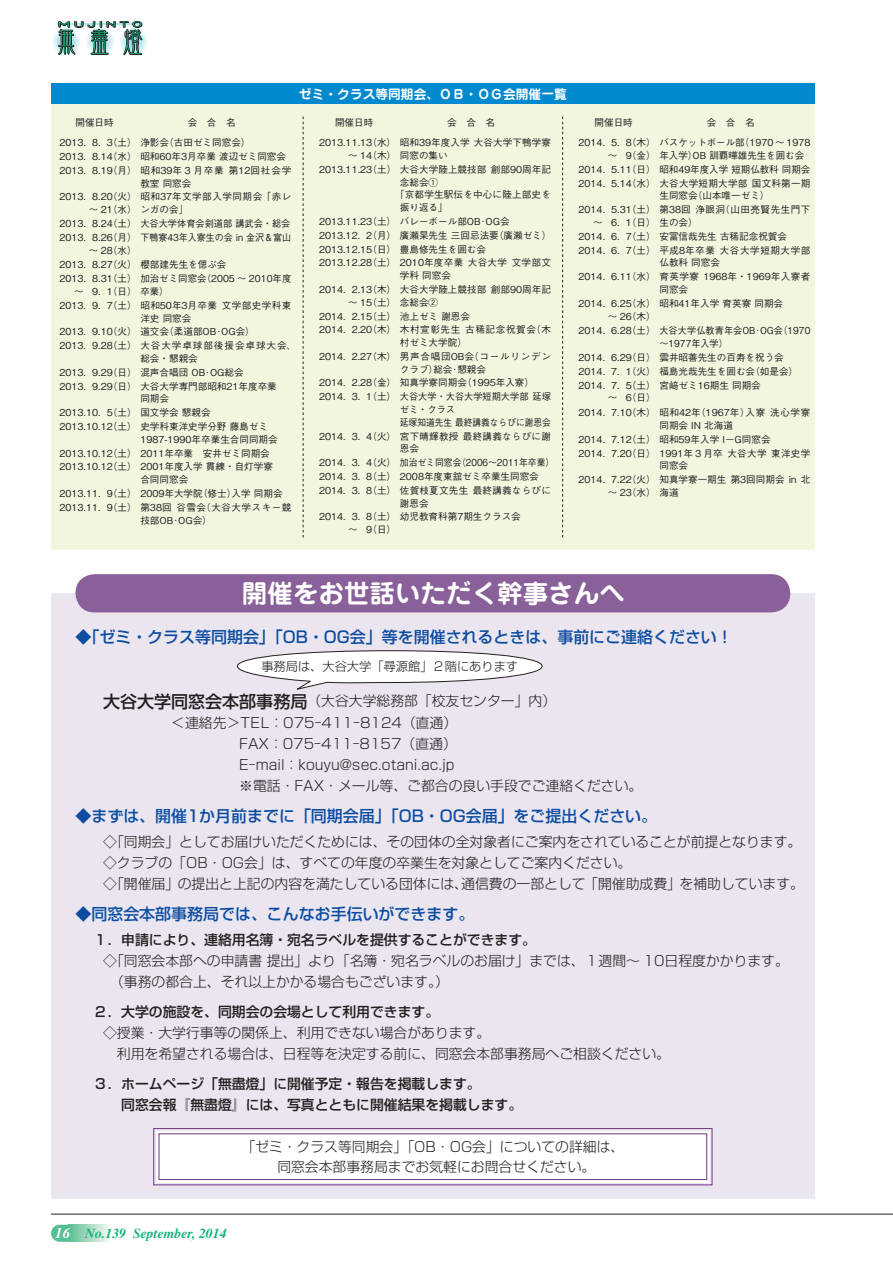
<style>
.page{position:relative;width:893px;height:1263px;background:#fff}
.page>*{position:absolute;margin:0;border:0;box-sizing:border-box;transform-origin:0 0}
.t1{font:25.5px "Jun 501 Pro Bold 90 pv RKSJ H";color:#fff}
.t2{font:15.9px "Shin Go Pr 5 Medium 90 pv RKSJ H";color:#0d4da1}
.t3{font:13.8px/21.3px "Shin Go Pr 5 Light 90 pv RKSJ H";color:#231f20}
.t4{font:13.8px/21.3px "Shin Go Pr 5 Medium 90 pv RKSJ H";color:#231f20}
.t5{font:italic 700 13.8px "Times";color:#13b27b}
.t6{font:12.75px "Jun 501 Pro Bold 90 pv RKSJ H";color:#fff}
.t7{font:12.15px "Shin Go Pr 5 Light 90 pv RKSJ H";color:#231f20}
.t8{font:9.6px/13.8px "Gothic BBB Pr 5 Medium 90 pv RKSJ H";color:#231f20}
.t9{font:9.6px/13.8px "Gothic BBB Pr 5 Medium 90 pv RKSJ H";color:#231f20;scale:.95 1}
.t10{font:9.6px/13.8px "Gothic BBB Pr 5 Medium 90 pv RKSJ H";letter-spacing:.025em;color:#231f20}
.t11{font:9.6px/12.8px "Gothic BBB Pr 5 Medium 90 pv RKSJ H";color:#231f20;scale:.96 1}
.t12{font:9.6px "Gothic BBB Pr 5 Medium 90 pv RKSJ H";letter-spacing:.02em;color:#231f20}
.s1{font-family:"Shin Go Pr 5 Medium 90 pv RKSJ H";font-size:16.95px}
.s2{font-size:14.85px;color:#fff}
</style>
<div class="page">
<svg style="left:118px;top:26px;width:30px;height:30px"></svg>
<svg style="left:51px;top:26px;width:30px;height:30px"></svg>
<svg style="left:58px;top:21px;width:85px;height:35px"></svg>
<div style="left:68px;top:1225px;width:43px;height:17px;background:linear-gradient(to right,#59bc90,#fbfaf8)"></div>
<svg style="left:51px;top:1225px;width:17px;height:17px"></svg>
<hr style="left:51px;top:1214px;width:841px;height:1px;background:#231f20">
<div style="left:51px;top:83px;width:763px;height:21px;background:#0089cf"></div>
<div style="left:51px;top:593px;width:763px;height:606px;background:#eae5ef"></div>
<div style="left:75px;top:574px;width:715px;height:38px;background:#896099;border-radius:19px"></div>
<div style="left:51px;top:104px;width:763px;height:446px;background:#f1f6df"></div>
<svg style="left:303px;top:117px;width:1px;height:421px"></svg>
<svg style="left:562px;top:117px;width:1px;height:421px"></svg>
<svg style="left:153px;top:1128px;width:560px;height:58px;background:#f1edf3"></svg>
<svg style="left:237px;top:650px;width:306px;height:40px"></svg>
<p class="t8" style="left:60px;top:114px;width:192px;line-height:20.2px;text-indent:128px">会　合　名<br>2013. 8. 3（土）浄影会（古田ゼミ同窓会）</p>
<p class="t8" style="left:60px;top:151px;width:233px">2013. 8.14（水）昭和60年3月卒業 渡辺ゼミ同窓会<br>2013. 8.19（月）昭和39年３月卒業 第12回社会学</p>
<p class="t10" style="left:60px;top:177px;width:233px;text-indent:81px">教室 同窓会<br>2013. 8.20（火）昭和37年文学部入学同期会 「赤レ</p>
<p class="t8" style="left:60px;top:204px;width:233px;text-indent:29px">～ 21（水）ンガの会」<br>2013. 8.24（土）大谷大学体育会剣道部 講武会・総会<br>2013. 8.26（月）下鴨寮43年入寮生の会 in 金沢＆富山</p>
<p class="t8" style="left:60px;top:244px;width:168px;line-height:14.9px;text-indent:29px">～ 28（水）<br>2013. 8.27（火）櫻部建先生を偲ぶ会</p>
<p class="t8" style="left:74px;top:274px;width:219px;line-height:12.8px;text-indent:-15px">2013. 8.31（土）加治ゼミ同窓会（2005 ～ 2010年度～ 9. 1（日）卒業）</p>
<p class="t8" style="left:140px;top:300px;width:152px;line-height:12.8px;text-indent:-81px">2013. 9. 7（土）昭和50年3月卒業 文学部史学科東洋史 同窓会</p>
<p class="t8" style="left:60px;top:326px;width:238px">2013. 9.10（火）道交会（柔道部OB･OG会）<br>2013. 9.28（土）大谷大学卓球部後援会卓球大会、</p>
<p class="t8" style="left:60px;top:353px;width:219px;text-indent:81px">総会・懇親会<br>2013. 9.29（日）混声合唱団 OB･OG総会<br>2013. 9.29（日）大谷大学専門部昭和21年度卒業</p>
<p class="t8" style="left:60px;top:393px;width:210px;text-indent:81px">同期会<br>2013.10. 5（土）国文学会 懇親会<br>2013.10.12（土）史学科東洋史学分野 藤島ゼミ</p>
<p class="t8" style="left:60px;top:434px;width:220px;text-indent:81px">1987-1990年卒業生合同同期会<br>2013.10.12（土） 2011年卒業　安井ゼミ同期会<br>2013.10.12（土） 2001年度入学 貫練・自灯学寮</p>
<p class="t8" style="left:60px;top:474px;width:233px;text-indent:81px">合同同窓会<br>2013.11. 9（土） 2009年大学院（修士）入学 同期会<br>2013.11. 9（土）第38回 谷雪会（大谷大学スキー競</p>
<p class="t8" style="left:140px;top:514px;width:73px">技部OB･OG会）</p>
<p class="t8" style="left:75px;top:117px;width:40px">開催日時</p>
<h3 class="t6" style="left:299px;top:89px;width:269px">ゼミ・クラス等同期会、ＯＢ・ＯＧ会開催一覧</h3>
<p class="t8" style="left:319px;top:114px;width:233px;line-height:20.2px;text-indent:128px">会　合　名<br>2013.11.13（水）昭和39年度入学 大谷大学下鴨学寮</p>
<p class="t8" style="left:319px;top:150px;width:233px;text-indent:29px">～ 14（木）同窓の集い<br>2013.11.23（土）大谷大学陸上競技部 創部90周年記</p>
<p class="t8" style="left:400px;top:176px;width:40px">念総会①</p>
<p class="t12" style="left:395px;top:191px;width:157px">「京都学生駅伝を中心に陸上部史を</p>
<p class="t8" style="left:400px;top:202px;width:49px">振り返る」</p>
<p class="t8" style="left:319px;top:216px;width:234px">2013.11.23（土）バレーボール部OB･OG会<br>2013.12. 2（月）廣瀬杲先生 三回忌法要（廣瀬ゼミ）<br>2013.12.15（日）豊島修先生を囲む会<br>2013.12.28（土） 2010年度卒業 大谷大学 文学部文</p>
<p class="t8" style="left:319px;top:270px;width:233px;text-indent:81px">学科 同窓会<br>2014. 2.13（木）大谷大学陸上競技部 創部90周年記</p>
<p class="t8" style="left:319px;top:296px;width:233px;text-indent:29px">～ 15（土）念総会②<br>2014. 2.15（土）池上ゼミ 謝恩会<br>2014. 2.20（木）木村宣彰先生 古稀記念祝賀会（木</p>
<p class="t8" style="left:319px;top:337px;width:233px;text-align:center">村ゼミ大学院）<br>2014. 2.27（木）男声合唱団OB会（コールリンデン</p>
<p class="t8" style="left:319px;top:363px;width:233px;text-indent:81px">クラブ）総会･懇親会<br>2014. 2.28（金）知真学寮同期会（1995年入寮）<br>2014. 3. 1（土）大谷大学・大谷大学短期大学部 延塚</p>
<p class="t11" style="left:400px;top:404px;width:159px">ゼミ・クラス<br>延塚知道先生 最終講義ならびに謝恩会</p>
<p class="t10" style="left:400px;top:431px;width:152px;line-height:12.8px;text-indent:-81px">2014. 3. 4（火）宮下晴輝教授 最終講義ならびに謝恩会</p>
<p class="t8" style="left:319px;top:457px;width:237px">2014. 3. 4（火）加治ゼミ同窓会（2006～2011年卒業）<br>2014. 3. 8（土） 2008年度東舘ゼミ卒業生同窓会<br>2014. 3. 8（土）佐賀枝夏文先生 最終講義ならびに</p>
<p class="t8" style="left:319px;top:497px;width:203px;text-indent:81px">謝恩会<br>2014. 3. 8（土）幼児教育科第7期生クラス会</p>
<p class="t8" style="left:348px;top:524px;width:49px">～ 9（日）</p>
<p class="t8" style="left:335px;top:117px;width:40px">開催日時</p>
<p class="t8" style="left:578px;top:114px;width:233px;line-height:20.2px;text-indent:128px">会　合　名<br>2014. 5. 8（木）バスケットボール部（1970 ～ 1978</p>
<p class="t8" style="left:578px;top:150px;width:233px;text-indent:29px">～ 9（金）年入学）OB 訓覇曄雄先生を囲む会<br>2014. 5.11（日）昭和49年度入学 短期仏教科 同期会<br>2014. 5.14（水）大谷大学短期大学部 国文科第一期</p>
<p class="t8" style="left:578px;top:190px;width:233px;text-indent:81px">生同窓会（山本唯一ゼミ）<br>2014. 5.31（土）第38回 浄眼洞（山田亮賢先生門下</p>
<p class="t8" style="left:578px;top:217px;width:233px;text-indent:15px">～ 6. 1（日）生の会）<br>2014. 6. 7（土）安冨信哉先生 古稀記念祝賀会<br>2014. 6. 7（土）平成8年卒業 大谷大学短期大学部</p>
<p class="t8" style="left:578px;top:257px;width:233px;text-indent:81px">仏教科 同窓会<br>2014. 6.11（水）育英学寮 1968年・1969年入寮者</p>
<p class="t8" style="left:578px;top:284px;width:206px;text-indent:81px">同窓会<br>2014. 6.25（水）昭和41年入学 育英寮 同期会</p>
<p class="t8" style="left:578px;top:310px;width:233px;line-height:14.9px;text-indent:29px">～ 26（木）<br>2014. 6.28（土）大谷大学仏教青年会OB･OG会（1970</p>
<p class="t9" style="left:578px;top:338px;width:233px;text-indent:81px">～1977年入学）<br>2014. 6.29（日）雲井昭善先生の百寿を祝う会<br>2014. 7. 1（火）福島光哉先生を囲む会（如是会）<br>2014. 7. 5（土）宮﨑ゼミ16期生 同期会</p>
<p class="t8" style="left:578px;top:392px;width:233px;line-height:14.9px;text-indent:29px">～ 6（日）<br>2014. 7.10（木）昭和42年（1967年）入寮 洗心学寮</p>
<p class="t8" style="left:578px;top:420px;width:233px;text-indent:81px">同期会 IN 北海道<br>2014. 7.12（土）昭和59年入学 I－G同窓会<br>2014. 7.20（日） 1991年３月卒 大谷大学 東洋史学</p>
<p class="t8" style="left:578px;top:460px;width:233px;text-indent:81px">同窓会<br>2014. 7.22（火）知真学寮一期生 第3回同期会 in 北</p>
<p class="t8" style="left:607px;top:487px;width:72px">～ 23（水）海道</p>
<p class="t8" style="left:594px;top:117px;width:40px">開催日時</p>
<h1 class="t1" style="left:242px;top:584px;width:384px">開催をお世話いただく幹事さんへ</h1>
<h2 class="t2" style="left:75px;top:632px;width:658px">◆「ゼミ・クラス等同期会」「OB・OG会」等を開催されるときは、事前にご連絡ください！</h2>
<p class="t7" style="left:261px;top:662px;width:258px">事務局は、大谷大学「尋源館」２階にあります</p>
<h3 class="t3" style="left:103px;top:692px;width:454px"><span class="s1">大谷大学同窓会本部事務局</span>（大谷大学総務部「校友センター」内）</h3>
<h3 class="t3" style="left:171px;top:714px;width:287px">＜連絡先＞TEL：075-411-8124（直通）</h3>
<h3 class="t3" style="left:239px;top:735px;width:219px">FAX：075-411-8157（直通）</h3>
<h3 class="t3" style="left:239px;top:756px;width:216px">E-mail：kouyu@sec.otani.ac.jp</h3>
<h3 class="t3" style="left:239px;top:778px;width:404px">※電話・FAX・メール等、ご都合の良い手段でご連絡ください。</h3>
<h2 class="t2" style="left:75px;top:810px;width:583px">◆まずは、開催1か月前までに「同期会届」「OB・OG会届」をご提出ください。</h2>
<h3 class="t3" style="left:103px;top:833px;width:702px">◇「同期会」としてお届けいただくためには、その団体の全対象者にご案内をされていることが前提となります。◇クラブの「OB・OG会」は、すべての年度の卒業生を対象としてご案内ください。<br>◇「開催届」の提出と上記の内容を満たしている団体には、通信費の一部として「開催助成費」を補助しています。</h3>
<h2 class="t2" style="left:75px;top:908px;width:400px">◆同窓会本部事務局では、こんなお手伝いができます。</h2>
<h3 class="t4" style="left:94px;top:931px;width:444px">１．申請により、連絡用名簿・宛名ラベルを提供することができます。</h3>
<h3 class="t3" style="left:110px;top:952px;width:680px;text-indent:-7px">◇「同窓会本部への申請書 提出」より「名簿・宛名ラベルのお届け」までは、１週間～ 10日程度かかります。（事務の都合上、それ以上かかる場合もございます。）</h3>
<h3 class="t4" style="left:94px;top:1003px;width:347px">２．大学の施設を、同期会の会場として利用できます。</h3>
<h3 class="t3" style="left:103px;top:1024px;width:568px">◇授業・大学行事等の関係上、利用できない場合があります。<br>　利用を希望される場合は、日程等を決定する前に、同窓会本部事務局へご相談ください。</h3>
<h3 class="t4" style="left:94px;top:1075px;width:430px">３．ホームページ「無盡燈」に開催予定・報告を掲載します。<br>　　同窓会報『無盡燈』には、写真とともに開催結果を掲載します。</h3>
<h3 class="t3" style="left:241px;top:1139px;width:384px;line-height:19.2px;text-align:center">「ゼミ・クラス等同期会」「OB・OG会」についての詳細は、同窓会本部事務局までお気軽にお問合せください。</h3>
<h3 class="t5" style="left:55px;top:1228px;width:173px"><span class="s2">16</span> No.139 September, 2014</h3>
</div>
